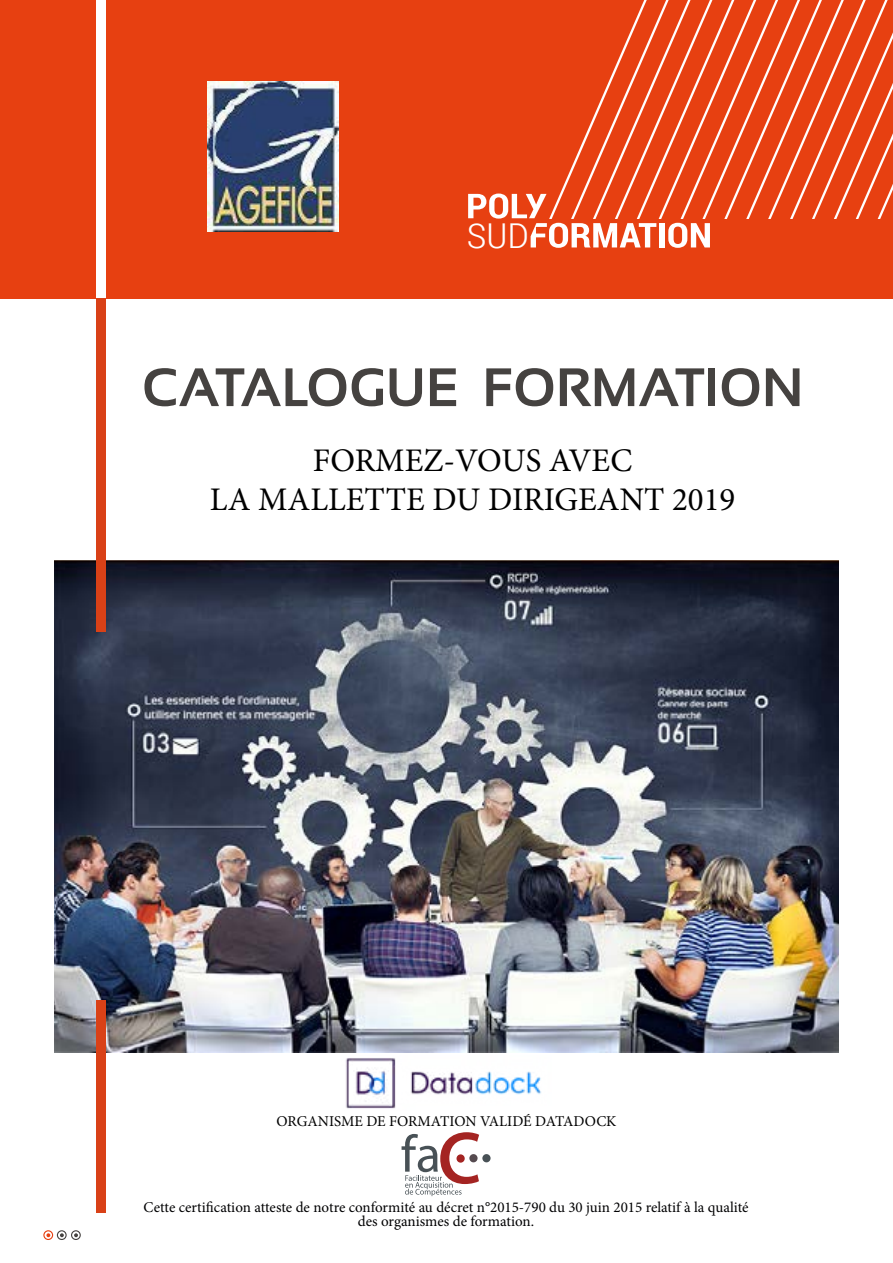
<style>
.page{position:relative;width:893px;height:1263px;background:#fff}
.page>*{position:absolute;margin:0;border:0;box-sizing:border-box;transform-origin:0 0}
.t1{font:700 54px "Sansation";color:#454240}
.t2{font:300 34.2px "Roboto Condensed";color:#fff;scale:1.12 1}
.t3{font:33px "Minion Pro";color:#000}
.t4{font:15px "Minion Pro";color:#010102}
.t5{font:15px "Minion Pro";color:#000}
</style>
<div class="page">
<img style="left:54px;top:560px;width:785px;height:492px">
<div style="left:0;top:0;width:893px;height:298px;background:#e74011"></div>
<svg style="left:468px;top:0;width:425px;height:248px"></svg>
<div style="left:57px;top:1230px;width:10px;height:10px;border:1px solid #454240;border-radius:50%"></div>
<svg style="left:60px;top:1233px;width:4px;height:4px"></svg>
<div style="left:71px;top:1230px;width:10px;height:10px;border:1px solid #454240;border-radius:50%"></div>
<svg style="left:74px;top:1233px;width:4px;height:4px"></svg>
<div style="left:43px;top:1230px;width:10px;height:10px;border:1px solid #e74011;border-radius:50%"></div>
<svg style="left:46px;top:1233px;width:4px;height:4px"></svg>
<svg style="left:402px;top:1132px;width:77px;height:64px"></svg>
<div style="left:456px;top:1154px;width:9px;height:9px;background:#a42422;border-radius:50%"></div>
<div style="left:469px;top:1154px;width:9px;height:8px;background:#564b50;border-radius:50%"></div>
<div style="left:482px;top:1154px;width:9px;height:8px;background:#485156;border-radius:50%"></div>
<div style="left:97px;top:0;width:9px;height:298px;background:#fff"></div>
<div style="left:97px;top:298px;width:9px;height:333px;background:#d94117"></div>
<img style="left:345px;top:1058px;width:196px;height:51px">
<div style="left:97px;top:1000px;width:9px;height:213px;background:#d94117"></div>
<img style="left:208px;top:81px;width:130px;height:150px">
<p class="t2" style="left:467px;top:212px;width:57px">SUD</p>
<p class="t1" style="left:142px;top:357px;width:663px">CATALOGUE FORMATION</p>
<p class="t3" style="left:313px;top:438px;width:321px">FORMEZ-VOUS AVEC</p>
<p class="t3" style="left:210px;top:477px;width:527px">LA MALLETTE DU DIRIGEANT 2019</p>
<p class="t5" style="left:277px;top:1111px;width:341px">ORGANISME DE FORMATION VALIDÉ DATADOCK</p>
<p class="t4" style="left:144px;top:1197px;width:606px">Cette certification atteste de notre conformité au décret n°2015-790 du 30 juin 2015 relatif à la qualité</p>
<p class="t4" style="left:358px;top:1211px;width:178px">des organismes de formation.</p>
</div>
